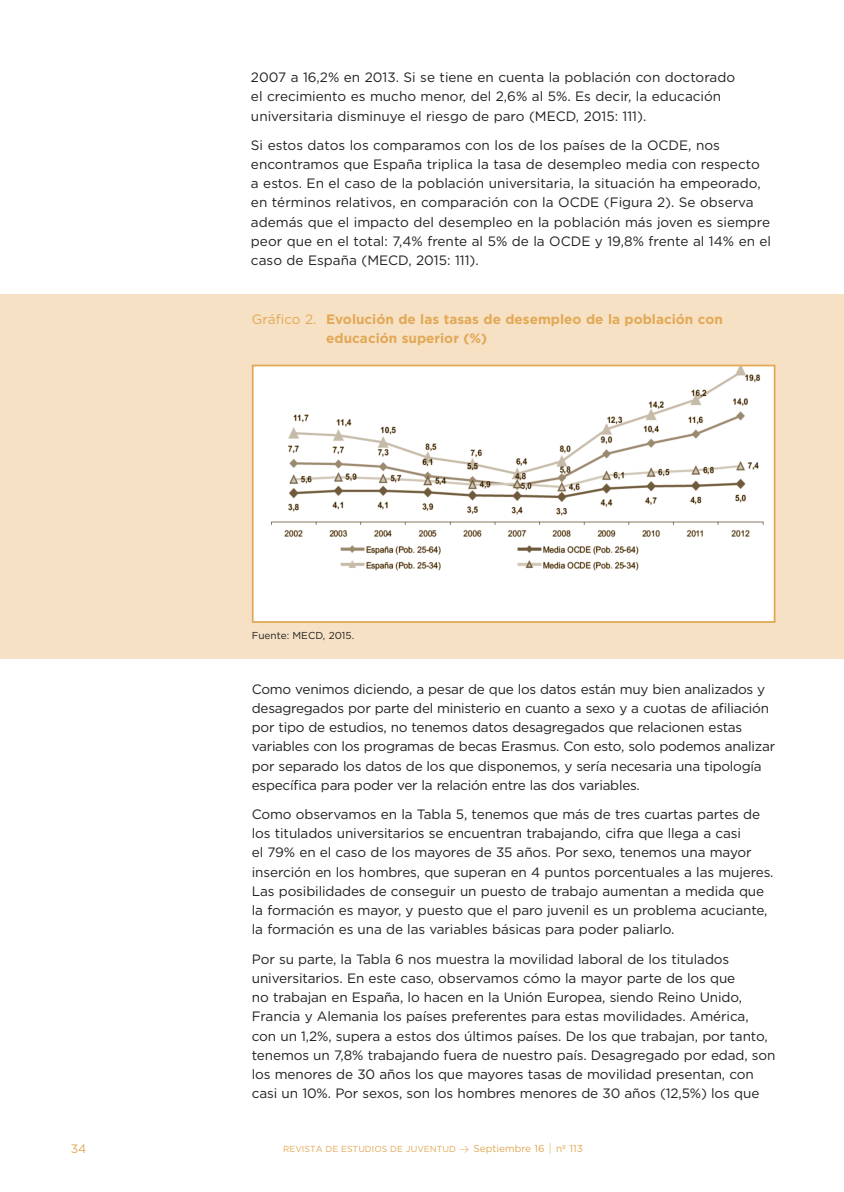
<style>
.page{position:relative;width:844px;height:1192px;background:#fff}
.page>*{position:absolute;margin:0;border:0;box-sizing:border-box;transform-origin:0 0}
.t1{font:13.65px/19.2px "Gotham";letter-spacing:-.01em;color:#231f20}
.Normal__Web{font:700 13.65px/19.2px "Gotham";color:#e2a855}
.t2{font:12.25px "Gotham";color:#e2a855}
.t3{font:10.15px "Gotham";color:#231f20}
.t4{font:8.75px "Gotham";color:#e2a855}
.s1{font-weight:400}
.s2{font-family:"Bryant";font-size:11.9px}
.s3{font-size:10.15px}
</style>
<div class="page">
<div style="left:0;top:294px;width:844px;height:365px;background:#f6e1c4"></div>
<img style="left:255px;top:368px;width:517px;height:252px">
<div style="left:252px;top:365px;width:523px;height:258px;border:2px solid #e2a855"></div>
<p class="t1" style="left:251px;top:67px;width:485px">2007 a 16,2% en 2013. Si se tiene en cuenta la población con doctorado el crecimiento es mucho menor, del 2,6% al 5%. Es decir, la educación universitaria disminuye el riesgo de paro (MECD, 2015: 111).</p>
<p class="t1" style="left:251px;top:135px;width:521px">Si estos datos los comparamos con los de los países de la OCDE, nos encontramos que España triplica la tasa de desempleo media con respecto<br>a estos. En el caso de la población universitaria, la situación ha empeorado, en términos relativos, en comparación con la OCDE (Figura 2). Se observa además que el impacto del desempleo en la población más joven es siempre peor que en el total: 7,4% frente al 5% de la OCDE y 19,8% frente al 14% en el caso de España (MECD, 2015: 111).</p>
<p class="Normal__Web" style="left:326px;top:309px;width:398px;text-indent:-74px"><span class="s1">Gráfico 2.</span> Evolución de las tasas de desempleo de la población con educación superior (%)</p>
<p class="t3" style="left:252px;top:629px;width:104px">Fuente: MECD, 2015.</p>
<p class="t1" style="left:252px;top:679px;width:525px">Como venimos diciendo, a pesar de que los datos están muy bien analizados y desagregados por parte del ministerio en cuanto a sexo y a cuotas de afiliación por tipo de estudios, no tenemos datos desagregados que relacionen estas variables con los programas de becas Erasmus. Con esto, solo podemos analizar por separado los datos de los que disponemos, y sería necesaria una tipología específica para poder ver la relación entre las dos variables.</p>
<p class="t1" style="left:252px;top:804px;width:523px">Como observamos en la Tabla 5, tenemos que más de tres cuartas partes de los titulados universitarios se encuentran trabajando, cifra que llega a casi<br>el 79% en el caso de los mayores de 35 años. Por sexo, tenemos una mayor inserción en los hombres, que superan en 4 puntos porcentuales a las mujeres.<br>Las posibilidades de conseguir un puesto de trabajo aumentan a medida que la formación es mayor, y puesto que el paro juvenil es un problema acuciante, la formación es una de las variables básicas para poder paliarlo.</p>
<p class="t1" style="left:252px;top:949px;width:525px">Por su parte, la Tabla 6 nos muestra la movilidad laboral de los titulados universitarios. En este caso, observamos cómo la mayor parte de los que<br>no trabajan en España, lo hacen en la Unión Europea, siendo Reino Unido, Francia y Alemania los países preferentes para estas movilidades. América, con un 1,2%, supera a estos dos últimos países. De los que trabajan, por tanto, tenemos un 7,8% trabajando fuera de nuestro país. Desagregado por edad, son los menores de 30 años los que mayores tasas de movilidad presentan, con casi un 10%. Por sexos, son los hombres menores de 30 años (12,5%) los que</p>
<p class="t2" style="left:71px;top:1141px;width:17px">34</p>
<p class="t4" style="left:283px;top:1144px;width:301px">REVISTA DE ESTUDIOS DE JUVENTUD <span class="s2">≥</span> <span class="s3">Septiembre 16</span> <span class="s2">|</span> <span class="s3">nº 113</span></p>
</div>
